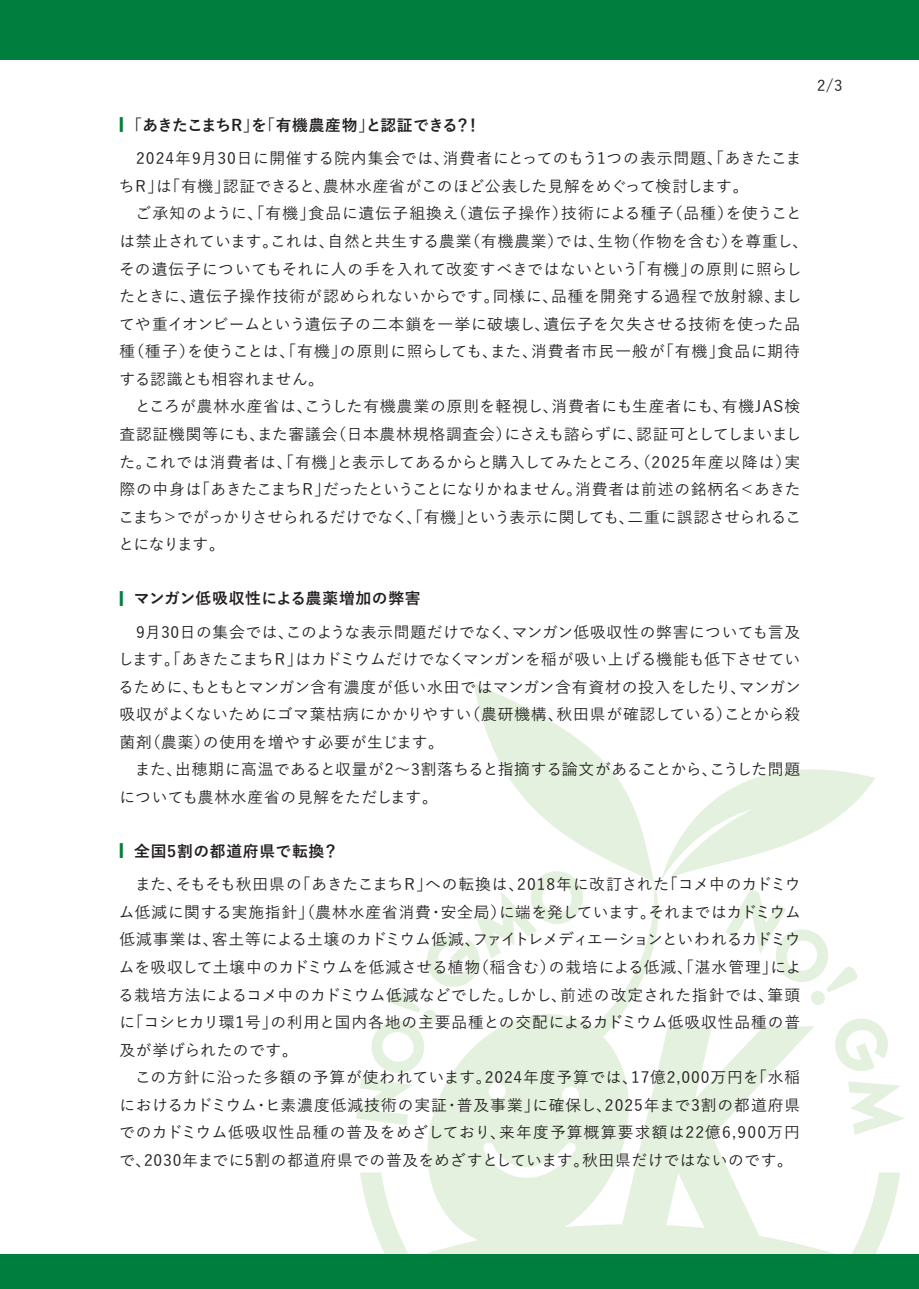
<style>
.page{position:relative;width:919px;height:1289px;background:#fff}
.page>*{position:absolute;margin:0;border:0;box-sizing:border-box;transform-origin:0 0}
.t1{font:500 15.75px/27.6px "Yu Go";letter-spacing:.035em;color:#231f20}
.t2{font:500 15.75px/33.6px "Yu Go";letter-spacing:-.005em;color:#231f20}
.t3{font:500 15px "Yu Go";color:#231f20}
.s1{font-weight:700;font-size:19.65px;color:#007e3d}
.s2{font-weight:700}
</style>
<div class="page">
<svg style="left:360px;top:881px;width:540px;height:373px"></svg>
<svg style="left:848px;top:1081px;width:56px;height:53px"></svg>
<svg style="left:831px;top:1015px;width:58px;height:59px"></svg>
<svg style="left:661px;top:769px;width:214px;height:111px"></svg>
<svg style="left:725px;top:888px;width:132px;height:117px"></svg>
<svg style="left:356px;top:683px;width:297px;height:442px"></svg>
<div style="left:0;top:1254px;width:918px;height:34px;background:#007e3d"></div>
<div style="left:0;top:0;width:918px;height:60px;background:#007e3d"></div>
<p class="t1" style="left:119px;top:106px;width:683px;line-height:33.6px"><span class="s1">■</span> <span class="s2">「あきたこまちR」を「有機農産物」と認証できる？！<br></span>　2024年9月30日に開催する院内集会では、消費者にとってのもう1つの表示問題、「あきたこま</p>
<p class="t1" style="left:118px;top:170px;width:691px">ちＲ」は「有機」認証できると、農林水産省がこのほど公表した見解をめぐって検討します。<br>　ご承知のように、「有機」食品に遺伝子組換え（遺伝子操作）技術による種子（品種）を使うことは禁止されています。これは、自然と共生する農業（有機農業）では、生物（作物を含む）を尊重し、その遺伝子についてもそれに人の手を入れて改変すべきではないという「有機」の原則に照らしたときに、遺伝子操作技術が認められないからです。同様に、品種を開発する過程で放射線、ましてや重イオンビームという遺伝子の二本鎖を一挙に破壊し、遺伝子を欠失させる技術を使った品種（種子）を使うことは、「有機」の原則に照らしても、また、消費者市民一般が「有機」食品に期待する認識とも相容れません。<br>　ところが農林水産省は、こうした有機農業の原則を軽視し、消費者にも生産者にも、有機JAS検査認証機関等にも、また審議会（日本農林規格調査会）にさえも諮らずに、認証可としてしまいました。これでは消費者は、「有機」と表示してあるからと購入してみたところ、（2025年産以降は）実際の中身は「あきたこまちＲ」だったということになりかねません。消費者は前述の銘柄名＜あきたこまち＞でがっかりさせられるだけでなく、「有機」という表示に関しても、二重に誤認させられることになります。</p>
<p class="t1" style="left:119px;top:579px;width:682px;line-height:33.6px"><span class="s1">■</span> <span class="s2">マンガン低吸収性による農薬増加の弊害<br></span>　9月30日の集会では、このような表示問題だけでなく、マンガン低吸収性の弊害についても言及</p>
<p class="t1" style="left:118px;top:643px;width:684px">します。「あきたこまちＲ」はカドミウムだけでなくマンガンを稲が吸い上げる機能も低下させているために、もともとマンガン含有濃度が低い水田ではマンガン含有資材の投入をしたり、マンガン吸収がよくないためにゴマ葉枯病にかかりやすい（農研機構、秋田県が確認している）ことから殺菌剤（農薬）の使用を増やす必要が生じます。<br>　また、出穂期に高温であると収量が2～3割落ちると指摘する論文があることから、こうした問題についても農林水産省の見解をただします。</p>
<p class="t2" style="left:119px;top:832px;width:682px"><span class="s1">■</span> <span class="s2">全国5割の都道府県で転換？<br></span>　また、そもそも秋田県の「あきたこまちＲ」への転換は、2018年に改訂された「コメ中のカドミウ</p>
<p class="t1" style="left:118px;top:896px;width:684px">ム低減に関する実施指針」（農林水産省消費・安全局）に端を発しています。それまではカドミウム低減事業は、客土等による土壌のカドミウム低減、ファイトレメディエーションといわれるカドミウムを吸収して土壌中のカドミウムを低減させる植物（稲含む）の栽培による低減、「湛水管理」による栽培方法によるコメ中のカドミウム低減などでした。しかし、前述の改定された指針では、筆頭に「コシヒカリ環1号」の利用と国内各地の主要品種との交配によるカドミウム低吸収性品種の普及が挙げられたのです。<br>　この方針に沿った多額の予算が使われています。2024年度予算では、17億2,000万円を「水稲におけるカドミウム・ヒ素濃度低減技術の実証・普及事業」に確保し、2025年まで3割の都道府県でのカドミウム低吸収性品種の普及をめざしており、来年度予算概算要求額は22億6,900万円で、2030年までに5割の都道府県での普及をめざすとしています。秋田県だけではないのです。</p>
<p class="t3" style="left:817px;top:71px;width:27px">2/3</p>
</div>
